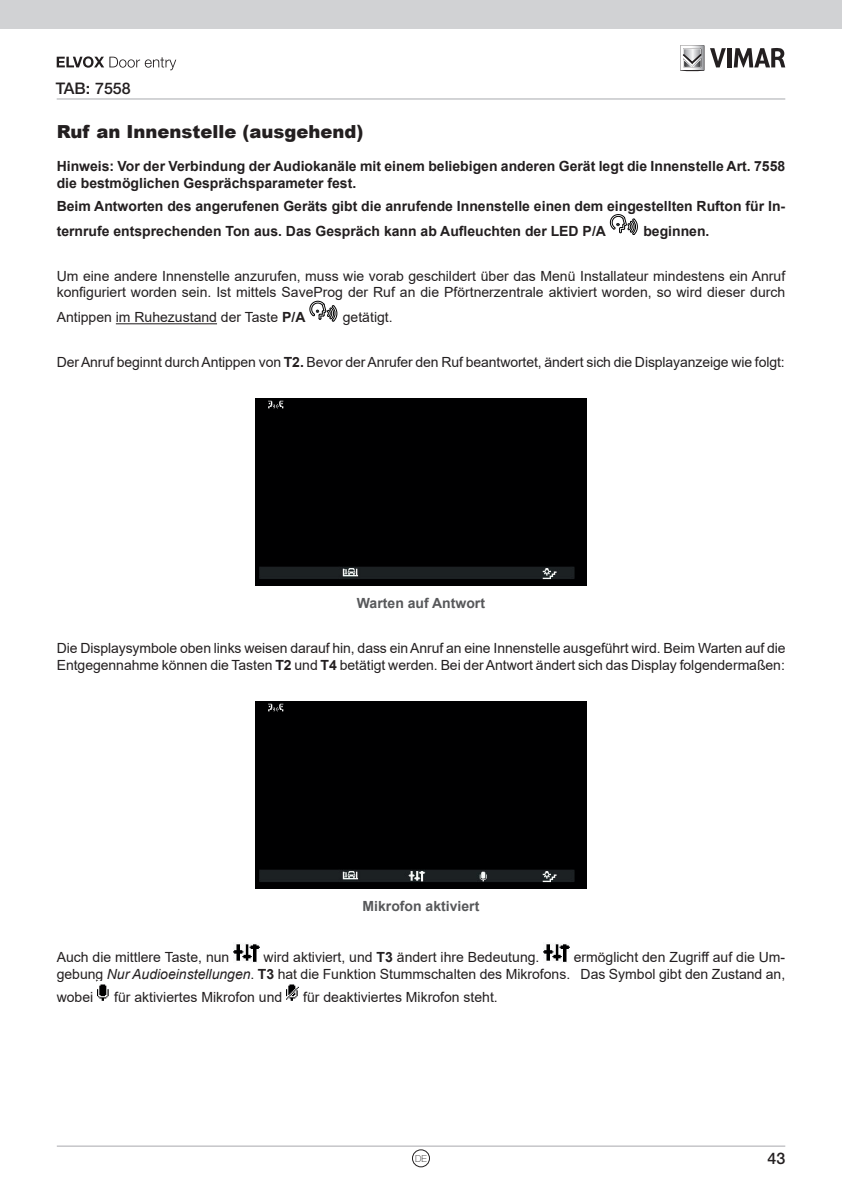
<style>
.page{position:relative;width:842px;height:1191px;background:#fff}
.page>*{position:absolute;margin:0;border:0;box-sizing:border-box;transform-origin:0 0}
.t1{font:900 18px "Arial";color:#231f20}
.t2{font:500 16px "Helvetica Neue LT Std";color:#231f20}
.t3{font:14px/16.8px "Arial";color:#231f20}
.t4{font:700 14px/16.8px "Arial";color:#231f20}
.t5{font:700 14px "Arial";color:#57585a}
.t6{font:100 9.6px "Helvetica Neue LT Std";color:#231f20}
.s1{font-weight:700}
.s2{font-style:italic}
</style>
<div class="page">
<hr style="left:57px;top:1145px;width:728px;height:1px;background:#a8a9ad">
<div style="left:0;top:0;width:842px;height:28px;background:#d1d2d4"></div>
<svg style="left:680px;top:45px;width:24px;height:27px"></svg>
<svg style="left:710px;top:48px;width:16px;height:19px"></svg>
<hr style="left:727px;top:48px;width:4px;height:19px;background:#231f20">
<svg style="left:734px;top:48px;width:51px;height:19px"></svg>
<hr style="left:57px;top:98px;width:728px;height:1px;background:#a8a9ad">
<svg style="left:57px;top:56px;width:119px;height:14px"></svg>
<div style="left:412px;top:1149px;width:18px;height:18px;border:1px solid #231f20;border-radius:50%"></div>
<hr style="left:116px;top:323px;width:101px;height:1px;background:#231f20">
<svg style="left:610px;top:214px;width:28px;height:21px"></svg>
<svg style="left:309px;top:301px;width:29px;height:21px"></svg>
<div style="left:255px;top:398px;width:332px;height:188px;background:#000001"></div>
<div style="left:255px;top:701px;width:332px;height:188px;background:#000001"></div>
<img style="left:233px;top:944px;width:27px;height:18px">
<img style="left:543px;top:944px;width:27px;height:18px">
<img style="left:97px;top:984px;width:12px;height:17px">
<img style="left:286px;top:984px;width:13px;height:17px">
<p class="t2" style="left:56px;top:79px;width:76px">TAB: 7558</p>
<p class="t1" style="left:57px;top:118px;width:308px">Ruf an Innenstelle (ausgehend)</p>
<p class="t4" style="left:57px;top:158px;width:730px">Hinweis: Vor der Verbindung der Audiokanäle mit einem beliebigen anderen Gerät legt die Innenstelle Art. 7558 die bestmöglichen Gesprächsparameter fest.</p>
<p class="t4" style="left:57px;top:194px;width:730px;line-height:24.8px">Beim Antworten des angerufenen Geräts gibt die anrufende Innenstelle einen dem eingestellten Rufton für In&shy;ternrufe entsprechenden Ton aus. Das Gespräch kann ab Aufleuchten der LED P/A</p>
<p class="t4" style="left:643px;top:222px;width:68px">beginnen.</p>
<p class="t3" style="left:57px;top:267px;width:730px">Um eine andere Innenstelle anzurufen, muss wie vorab geschildert über das Menü Installateur mindestens ein Anruf konfiguriert worden sein. Ist mittels SaveProg der Ruf an die Pförtnerzentrale aktiviert worden, so wird dieser durch</p>
<p class="t3" style="left:57px;top:309px;width:250px">Antippen im Ruhezustand der Taste <span class="s1">P/A</span></p>
<p class="t3" style="left:343px;top:309px;width:51px">getätigt.</p>
<p class="t3" style="left:57px;top:354px;width:729px">Der Anruf beginnt durch Antippen von <span class="s1">T2.</span> Bevor der Anrufer den Ruf beantwortet, ändert sich die Displayanzeige wie folgt:</p>
<p class="t5" style="left:357px;top:593px;width:130px">Warten auf Antwort</p>
<p class="t3" style="left:57px;top:640px;width:730px">Die Displaysymbole oben links weisen darauf hin, dass ein Anruf an eine Innenstelle ausgeführt wird. Beim Warten auf die<br>Entgegennahme können die Tasten <span class="s1">T2</span> und <span class="s1">T4</span> betätigt werden. Bei der Antwort ändert sich das Display folgendermaßen:</p>
<p class="t5" style="left:363px;top:896px;width:118px">Mikrofon aktiviert</p>
<p class="t3" style="left:57px;top:948px;width:730px;text-align:right">ermöglicht den Zugriff auf die Um-<br>gebung <span class="s2">Nur Audioeinstellungen</span>. <span class="s1">T3</span> hat die Funktion Stummschalten des Mikrofons. Das Symbol gibt den Zustand an,</p>
<p class="t3" style="left:57px;top:988px;width:38px">wobei</p>
<p class="t3" style="left:114px;top:988px;width:170px">für aktiviertes Mikrofon und</p>
<p class="t3" style="left:303px;top:988px;width:196px">für deaktiviertes Mikrofon steht.</p>
<p class="t3" style="left:57px;top:948px;width:174px">Auch die mittlere Taste, nun</p>
<p class="t3" style="left:264px;top:948px;width:277px">wird aktiviert, und <span class="s1">T3</span> ändert ihre Bedeutung.</p>
<p class="t6" style="left:415px;top:1153px;width:13px">DE</p>
<p class="t2" style="left:767px;top:1148px;width:19px">43</p>
</div>
